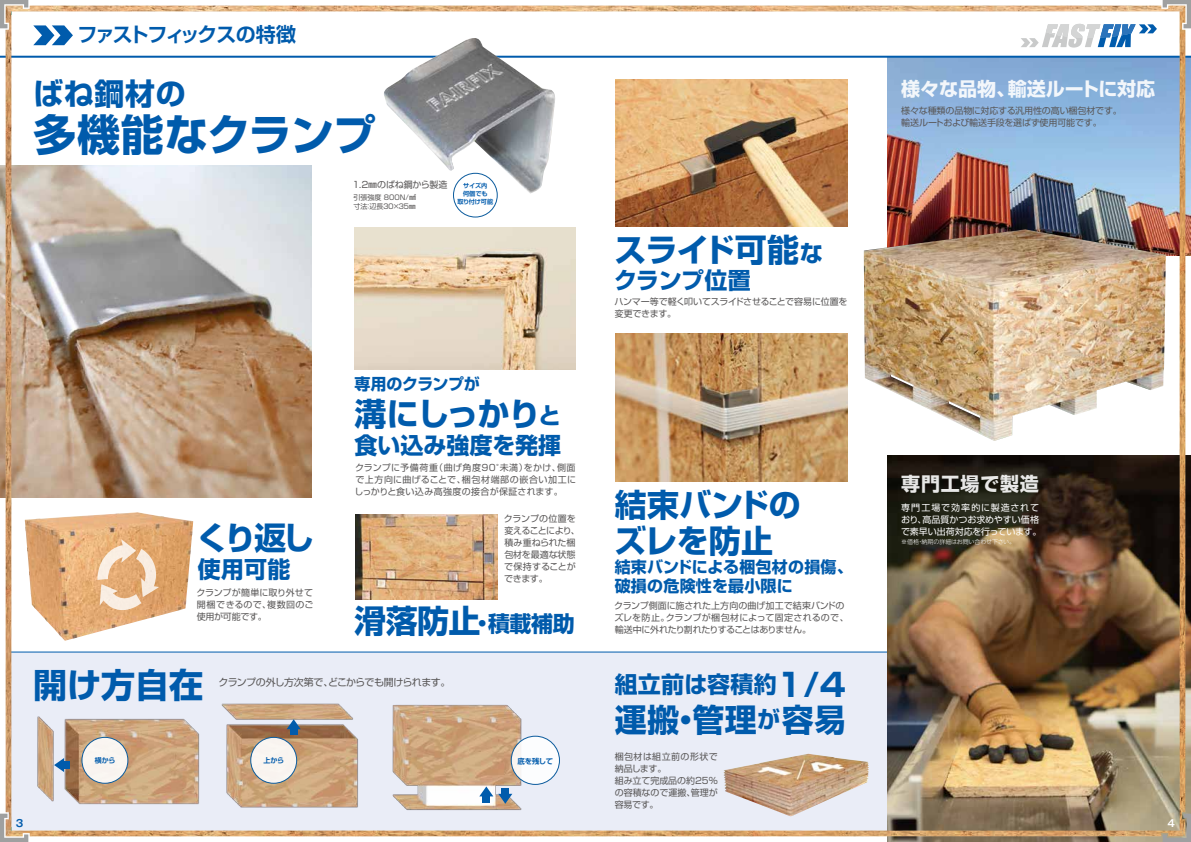
<style>
.page{position:relative;width:1191px;height:842px;background:#fff}
.page>*{position:absolute;margin:0;border:0;box-sizing:border-box;transform-origin:0 0}
.t1{font:700 43px "Shin Go Pro";letter-spacing:-.01em;color:#005bac}
.t2{font:700 34px "Shin Go Pro";color:#005bac}
.t3{font:700 32px/36px "Shin Go Pro";letter-spacing:-.02em;color:#005bac}
.t4{font:700 30px "Shin Go Pro";letter-spacing:.02em;color:#005bac}
.t5{font:700 23px "Shin Go Pro";color:#005bac}
.t6{font:700 20px "Shin Go Pro De";letter-spacing:-.11em;color:#005bac}
.t7{font:700 19px "Shin Go Pro";color:#fff}
.t8{font:700 19px "Shin Go Pro";letter-spacing:.04em;color:#fff}
.t9{font:700 16px/19px "Shin Go Pro";letter-spacing:.015em;color:#005bac}
.t10{font:700 16px "Shin Go Pro";letter-spacing:-.025em;color:#005bac}
.t11{font:10px "Shin Go Pro";letter-spacing:-.06em;color:#595757}
.t12{font:700 10px "Gothic MB101 Pro De";color:#005bac}
.t13{font:700 10px "Gothic MB101 Pro De";color:#fff}
.t14{font:9px/12px "Shin Go Pro";letter-spacing:-.01em;color:#595757}
.t15{font:9px/12px "Shin Go Pro";color:#fff}
.t16{font:9px/12px "Shin Go Pro";letter-spacing:-.035em;color:#595757}
.t17{font:9px "Shin Go Pro";letter-spacing:-.04em;color:#595757}
.t18{font:700 7.3px "Shin Go Pro De";letter-spacing:-.035em;color:#005bac}
.t19{font:7px/9px "Shin Go Pro";color:#595757}
.t20{font:700 7px "Shin Go Pro De";letter-spacing:-.035em;color:#005bac}
.t21{font:700 6.2px/8.4px "Shin Go Pro De";letter-spacing:-.02em;color:#005bac;text-align:center}
.t22{font:300 6px "UD Shin Go NT Pro";letter-spacing:-.025em;color:#fff}
.s1{font-size:23px}
.s2{font-size:22px}
.s3{font-size:32px}
</style>
<div class="page">
<img style="left:0;top:0;width:1191px;height:842px">
<img style="left:384px;top:38px;width:171px;height:156px">
<h3 class="t6" style="left:77px;top:18px;width:220px">ファストフィックスの特徴</h3>
<h3 class="t4" style="left:33px;top:70px;width:154px">ばね鋼材の</h3>
<h1 class="t1" style="left:33px;top:100px;width:344px">多機能なクランプ</h1>
<p class="t14" style="left:351px;top:177px;width:98px">１．２㎜のばね鋼から製造</p>
<p class="t21" style="left:457px;top:180px;width:37px">サイズ内<br>何個でも<br>取り付け可能</p>
<p class="t19" style="left:353px;top:192px;width:64px">引張強度 800N/㎟寸法：辺長３０×３５㎜</p>
<h3 class="t3" style="left:196px;top:516px;width:119px">くり返し</h3>
<h3 class="t5" style="left:198px;top:551px;width:94px">使用可能</h3>
<p class="t14" style="left:196px;top:585px;width:119px;text-align:justify">クランプが簡単に取り外せて開梱できるので、複数回のご使用が可能です。</p>
<h3 class="t10" style="left:354px;top:372px;width:127px">専用のクランプが</h3>
<h3 class="t3" style="left:354px;top:392px;width:208px">溝にしっかり<span class="s1">と</span></h3>
<h3 class="t5" style="left:354px;top:427px;width:208px">食い込み強度を発揮</h3>
<p class="t14" style="left:354px;top:461px;width:223px;text-align:justify">クランプに予備荷重（曲げ角度９０°未満）をかけ、側面で上方向に曲げることで、梱包材端部の嵌合い加工にしっかりと食い込み高強度の接合が保証されます。</p>
<p class="t14" style="left:504px;top:512px;width:78px">クランプの位置を変えることにより、積み重ねられた梱包材を最適な状態で保持することができます。</p>
<h3 class="t3" style="left:354px;top:599px;width:222px">滑落防止<span class="s1">・</span><span class="s2">積載補助</span></h3>
<h2 class="t2" style="left:33px;top:658px;width:172px">開け方自在</h2>
<p class="t11" style="left:219px;top:674px;width:233px">クランプの外し方次第で、どこからでも開けられます。</p>
<p class="t20" style="left:95px;top:755px;width:22px">横から</p>
<p class="t20" style="left:264px;top:755px;width:22px">上から</p>
<p class="t18" style="left:517px;top:755px;width:37px">底を残して</p>
<h3 class="t3" style="left:614px;top:229px;width:210px">スライド可能<span class="s1">な</span></h3>
<h3 class="t5" style="left:614px;top:262px;width:138px">クランプ位置</h3>
<p class="t16" style="left:614px;top:294px;width:234px">ハンマー等で軽く叩いてスライドさせることで容易に位置を変更できます。</p>
<h3 class="t3" style="left:614px;top:483px;width:188px">結束バンドのズレを防止</h3>
<h3 class="t9" style="left:614px;top:556px;width:240px">結束バンドによる梱包材の損傷、破損の危険性を最小限に</h3>
<p class="t14" style="left:614px;top:599px;width:236px">クランプ側面に施された上方向の曲げ加工で結束バンドのズレを防止。クランプが梱包材によって固定されるので、</p>
<p class="t17" style="left:614px;top:622px;width:198px">輸送中に外れたり割れたりすることはありません。</p>
<h3 class="t5" style="left:614px;top:666px;width:232px">組立前は容積約<span class="s3">1/4</span></h3>
<h3 class="t3" style="left:614px;top:698px;width:233px">運搬・管理<span class="s1">が</span>容易</h3>
<p class="t14" style="left:615px;top:749px;width:105px">梱包材は組立前の形状で納品します。<br>組み立て完成品の約25%の容積なので運搬、管理が容易です。</p>
<h3 class="t7" style="left:901px;top:74px;width:255px">様々な品物、輸送ルートに対応</h3>
<p class="t14" style="left:901px;top:103px;width:222px">様々な種類の品物に対応する汎用性の高い梱包材です。輸送ルートおよび輸送手段を選ばず使用可能です。</p>
<h3 class="t8" style="left:901px;top:469px;width:139px">専門工場で製造</h3>
<p class="t15" style="left:901px;top:500px;width:142px">専門工場で効率的に製造されており、高品質かつお求めやすい価格で素早い出荷対応を行っています。</p>
<p class="t22" style="left:901px;top:537px;width:115px">※価格・納期の詳細はお問い合わせ下さい。</p>
<p class="t12" style="left:16px;top:814px;width:9px">3</p>
<p class="t13" style="left:1167px;top:814px;width:9px">4</p>
</div>
